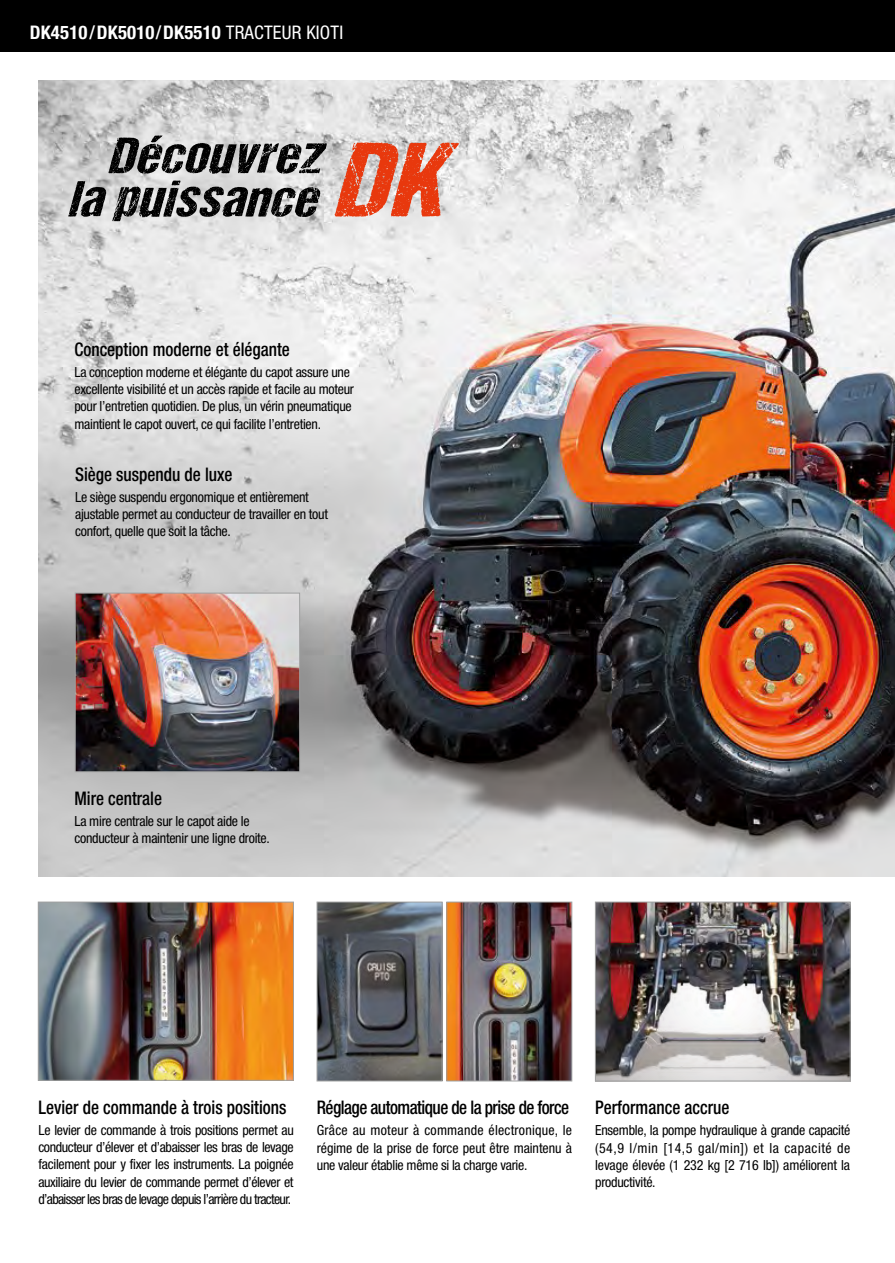
<style>
.page{position:relative;width:895px;height:1263px;background:#fff}
.page>*{position:absolute;margin:0;border:0;box-sizing:border-box;transform-origin:0 0}
.t1{font:italic 51px/43.5px "DCC Ash";color:#000;scale:1.12 1}
.t2{font:500 condensed 18.75px "Helvetica Neue";color:#000;scale:.92 1}
.t3{font:500 condensed 18.75px "Helvetica Neue";letter-spacing:-.03em;color:#000;scale:.92 1}
.t4{font:700 condensed 18.75px "Helvetica Neue";letter-spacing:.01em;color:#fff}
.t5{font:condensed 13.95px/17.2px "Helvetica Neue";letter-spacing:-.02em;color:#000}
.s1{font-weight:500}
.s2{font-weight:400}
.s3{font-size:105.75px;color:#e8380d}
</style>
<div class="page">
<img style="left:38px;top:81px;width:857px;height:795px">
<img style="left:40px;top:904px;width:252px;height:174px">
<div style="left:38px;top:902px;width:256px;height:178px;border:1px solid #9fa0a0"></div>
<div style="left:0;top:0;width:895px;height:51px;background:#000"></div>
<img style="left:597px;top:904px;width:251px;height:172px">
<div style="left:595px;top:902px;width:255px;height:179px;border:1px solid #9fa0a0"></div>
<img style="left:448px;top:904px;width:122px;height:175px">
<div style="left:446px;top:902px;width:126px;height:179px;border:1px solid #9fa0a0"></div>
<img style="left:319px;top:904px;width:121px;height:175px">
<div style="left:317px;top:902px;width:125px;height:179px;border:1px solid #9fa0a0"></div>
<img style="left:77px;top:595px;width:221px;height:175px">
<div style="left:75px;top:593px;width:225px;height:179px;border:1px solid #9fa0a0"></div>
<h2 class="t4" style="left:30px;top:21px;width:315px">DK4510<span class="s1">/</span>DK5010<span class="s1">/</span>DK5510 <span class="s2">TRACTEUR KIOTI</span></h2>
<h1 class="t1" style="left:67px;top:133px;width:362px;text-indent:40px">Découvrez<br>la puissance <span class="s3">DK</span></h1>
<h2 class="t2" style="left:74px;top:338px;width:236px">Conception moderne et élégante</h2>
<p class="t5" style="left:74px;top:363px;width:281px">La conception moderne et élégante du capot assure une excellente visibilité et un accès rapide et facile au moteur pour l’entretien quotidien. De plus, un vérin pneumatique maintient le capot ouvert, ce qui facilite l’entretien.</p>
<h2 class="t2" style="left:75px;top:463px;width:173px">Siège suspendu de luxe</h2>
<p class="t5" style="left:75px;top:488px;width:254px">Le siège suspendu ergonomique et entièrement ajustable permet au conducteur de travailler en tout confort, quelle que soit la tâche.</p>
<h2 class="t2" style="left:74px;top:787px;width:97px">Mire centrale</h2>
<p class="t5" style="left:74px;top:812px;width:197px">La mire centrale sur le capot aide le conducteur à maintenir une ligne droite.</p>
<h2 class="t2" style="left:38px;top:1096px;width:271px">Levier de commande à trois positions</h2>
<p class="t5" style="left:38px;top:1121px;width:257px;text-align:justify">Le levier de commande à trois positions permet au conducteur d’élever et d’abaisser les bras de levage facilement pour y fixer les instruments. La poignée auxiliaire du levier de commande permet d’élever et d’abaisser les bras de levage depuis l’arrière du tracteur.</p>
<h2 class="t3" style="left:317px;top:1096px;width:276px">Réglage automatique de la prise de force</h2>
<p class="t5" style="left:317px;top:1122px;width:257px;text-align:justify">Grâce au moteur à commande électronique, le régime de la prise de force peut être maintenu à une valeur établie même si la charge varie.</p>
<h2 class="t2" style="left:595px;top:1096px;width:147px">Performance accrue</h2>
<p class="t5" style="left:595px;top:1122px;width:257px;text-align:justify">Ensemble, la pompe hydraulique à grande capacité (54,9 l/min [14,5 gal/min]) et la capacité de levage élevée (1 232 kg [2 716 lb]) améliorent la productivité.</p>
</div>
